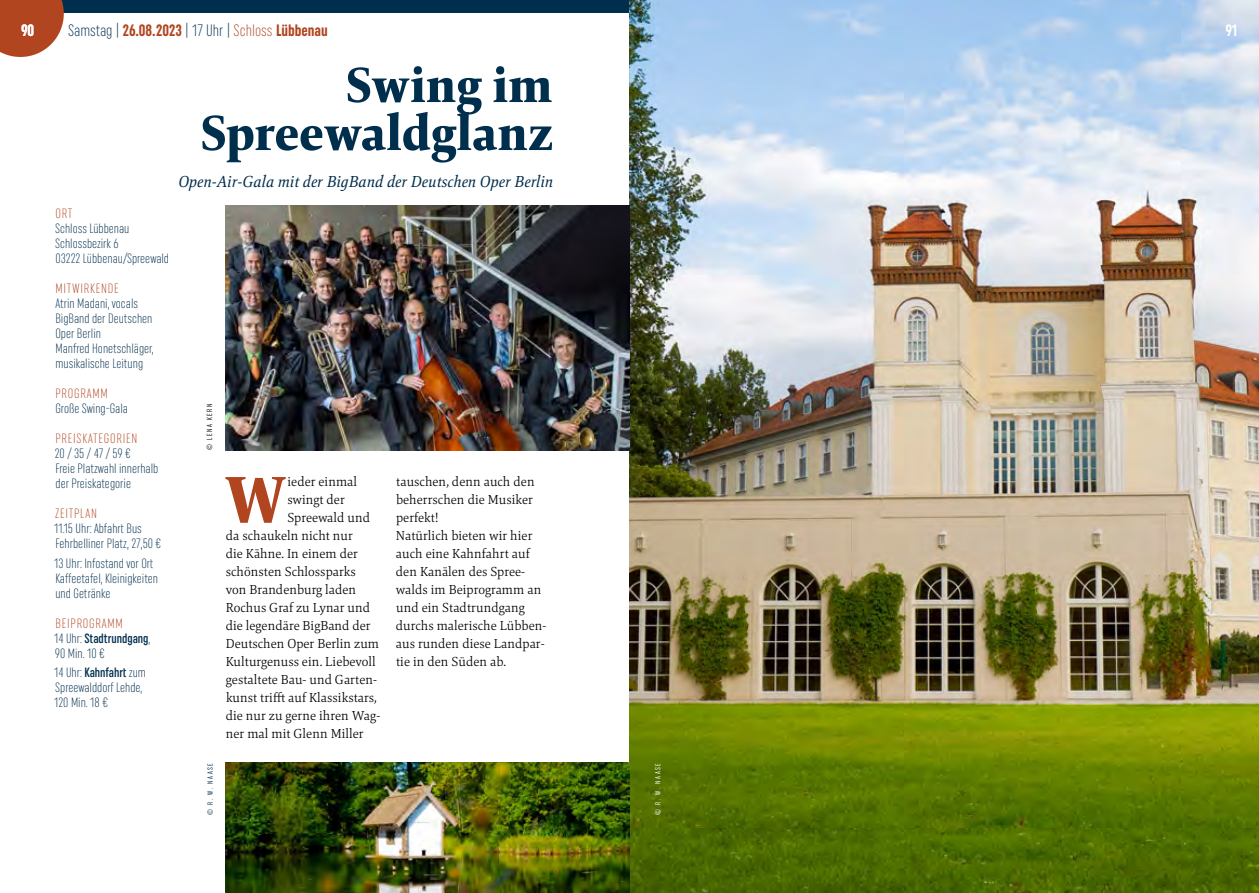
<style>
.page{position:relative;width:1259px;height:893px;background:#fff}
.page>*{position:absolute;margin:0;border:0;box-sizing:border-box;transform-origin:0 0}
.t1{font:800 67.5px "Mangan Nova";color:#b14520}
.t2{font:800 51px/48px "Mangan Nova";color:#002e4d;text-align:right}
.t3{font:italic 16.5px "Mangan Nova";color:#002e4d}
.t4{font:700 extra-condensed 16.5px "Uniform";color:#b14520}
.t5{font:700 extra-condensed 16.5px "Uniform";color:#fff}
.t6{font:300 13.5px/18px "Mangan Nova";color:#000}
.t7{font:300 extra-condensed 13.5px/15px "Uniform";color:#002e4d}
.t8{font:300 extra-condensed 13.5px "Uniform";letter-spacing:.06em;color:#b14520}
.t9{font:300 extra-condensed 13.5px/15px "Uniform";letter-spacing:.06em;color:#002e4d}
.t10{font:extra-condensed 7.5px "Uniform";letter-spacing:.2em;color:#fff}
.t11{font:extra-condensed 7.5px "Uniform";letter-spacing:.2em;color:#002e4d}
.t12{font:extra-condensed 7.5px "Uniform";letter-spacing:.2em;color:#000}
.s1{font-weight:300;color:#002e4d}
.s2{font-weight:300}
.s3{color:#b14520}
.s4{font-weight:500}
</style>
<div class="page">
<div style="left:0;top:0;width:646px;height:13px;background:#002e4d"></div>
<svg style="left:0;top:0;width:64px;height:57px;background:#b95b3b"></svg>
<img style="left:629px;top:0;width:630px;height:893px">
<img style="left:225px;top:206px;width:404px;height:244px">
<img style="left:225px;top:762px;width:404px;height:131px">
<p class="t5" style="left:21px;top:21px;width:14px">90</p>
<p class="t4" style="left:68px;top:21px;width:261px"><span class="s1">Samstag |</span> 26.08.2023 <span class="s1">| 17 Uhr |</span> <span class="s2">Schloss</span> Lübbenau</p>
<p class="t5" style="left:1225px;top:21px;width:13px">91</p>
<p class="t8" style="left:55px;top:205px;width:19px">ORT</p>
<p class="t7" style="left:55px;top:221px;width:115px">Schloss Lübbenau<br>Schlossbezirk 6<br>03222 Lübbenau/Spreewald</p>
<p class="t8" style="left:55px;top:280px;width:65px">MITWIRKENDE</p>
<p class="t7" style="left:55px;top:296px;width:100px">Atrin Madani, vocals<br>BigBand der Deutschen<br>Oper Berlin<br>Manfred Honetschläger, musikalische Leitung</p>
<p class="t8" style="left:55px;top:385px;width:54px">PROGRAMM</p>
<p class="t7" style="left:55px;top:401px;width:74px">Große Swing-Gala</p>
<p class="t8" style="left:55px;top:430px;width:84px">PREISKATEGORIEN</p>
<p class="t7" style="left:55px;top:446px;width:105px">20 / 35 / 47 / 59 €<br>Freie Platzwahl innerhalb der Preiskategorie</p>
<p class="t8" style="left:55px;top:505px;width:43px">ZEITPLAN</p>
<p class="t7" style="left:54px;top:521px;width:108px">11.15 Uhr: Abfahrt Bus<br>Fehrbelliner Platz, 27,50 €</p>
<p class="t7" style="left:54px;top:555px;width:106px">13 Uhr: Infostand vor Ort<br>Kaffeetafel, Kleinigkeiten und Getränke</p>
<p class="t9" style="left:54px;top:615px;width:98px"><span class="s3">BEIPROGRAMM<br></span>14 Uhr: <span class="s4">Stadtrundgang</span>,<br>90 Min. 10 €</p>
<p class="t7" style="left:54px;top:665px;width:93px">14 Uhr: <span class="s4">Kahnfahrt</span> zum<br>Spreewalddorf Lehde,<br>120 Min. 18 €</p>
<h2 class="t2" style="left:200px;top:61px;width:354px">Swing im<br>Spreewaldglanz</h2>
<p class="t3" style="left:178px;top:171px;width:376px">Open-Air-Gala mit der BigBand der Deutschen Oper Berlin</p>
<p class="t12" style="left:205px;top:450px;width:48px;rotate:-90deg">© LENA KERN</p>
<p class="t11" style="left:206px;top:815px;width:54px;rotate:-90deg">© R. W. NAASE</p>
<h1 class="t1" style="left:224px;top:455px;width:64px">W</h1>
<p class="t6" style="left:287px;top:472px;width:71px">ieder einmal</p>
<p class="t6" style="left:287px;top:490px;width:59px">swingt der</p>
<p class="t6" style="left:287px;top:508px;width:84px">Spreewald und</p>
<p class="t6" style="left:226px;top:526px;width:129px">da schaukeln nicht nur</p>
<p class="t6" style="left:226px;top:544px;width:134px">die Kähne. In einem der</p>
<p class="t6" style="left:226px;top:562px;width:131px">schönsten Schlossparks</p>
<p class="t6" style="left:226px;top:580px;width:132px">von Brandenburg laden</p>
<p class="t6" style="left:226px;top:598px;width:146px">Rochus Graf zu Lynar und</p>
<p class="t6" style="left:226px;top:616px;width:146px">die legendäre BigBand der</p>
<p class="t6" style="left:226px;top:634px;width:155px">Deutschen Oper Berlin zum</p>
<p class="t6" style="left:226px;top:652px;width:152px">Kulturgenuss ein. Liebevoll</p>
<p class="t6" style="left:226px;top:670px;width:153px">gestaltete Bau- und Garten-</p>
<p class="t6" style="left:226px;top:688px;width:152px">kunst trifft auf Klassikstars,</p>
<p class="t6" style="left:226px;top:706px;width:156px">die nur zu gerne ihren Wag-</p>
<p class="t6" style="left:226px;top:724px;width:139px">ner mal mit Glenn Miller</p>
<p class="t6" style="left:396px;top:472px;width:152px">tauschen, denn auch den beherrschen die Musiker perfekt!<br>Natürlich bieten wir hier auch eine Kahnfahrt auf den Kanälen des Spree&shy;walds im Beiprogramm an und ein Stadtrundgang durchs malerische Lübben&shy;aus runden diese Landpar&shy;tie in den Süden ab.</p>
<p class="t10" style="left:653px;top:815px;width:54px;rotate:-90deg">© R. W. NAASE</p>
</div>
